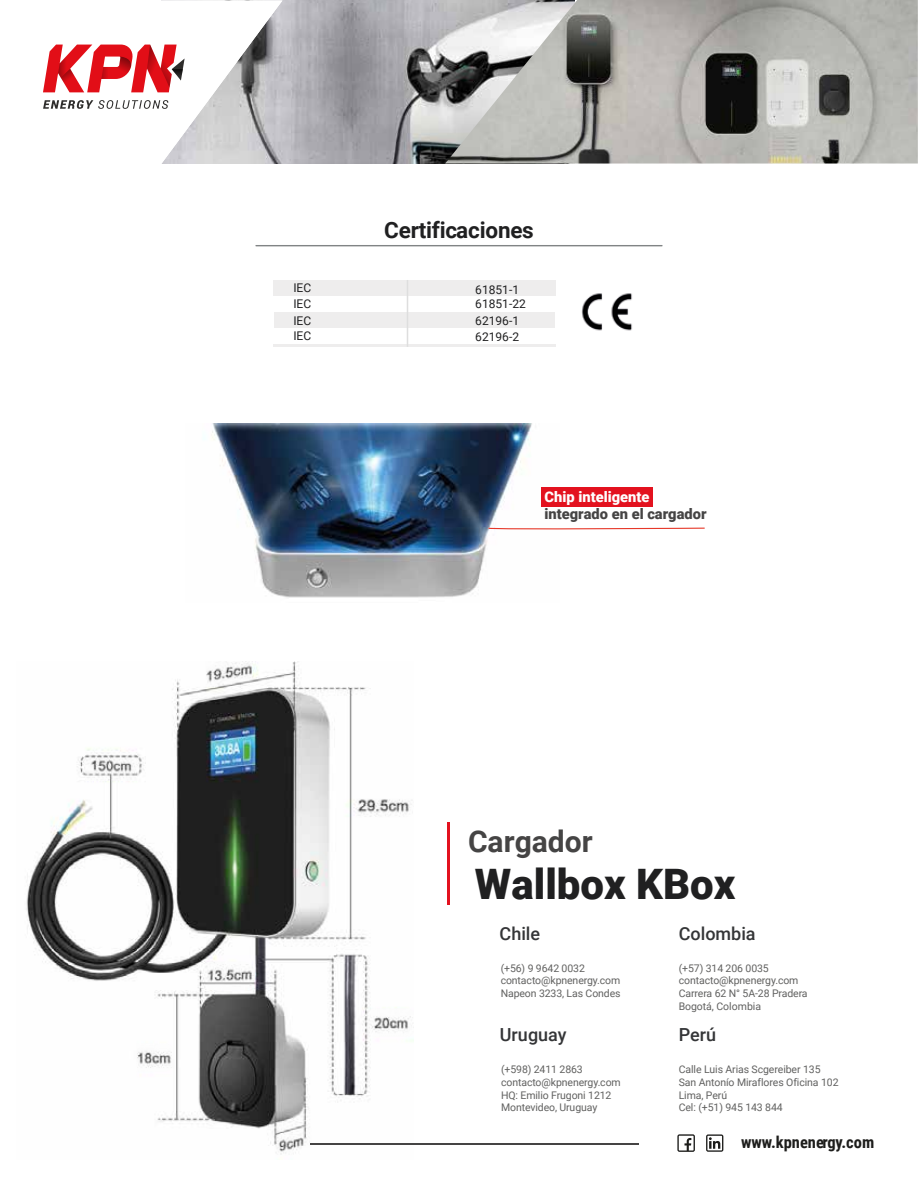
<style>
.page{position:relative;width:918px;height:1188px;background:#fff}
.page>*{position:absolute;margin:0;border:0;box-sizing:border-box;transform-origin:0 0}
.t1{font:900 42px "Roboto";color:#202021}
.t2{font:700 30px "Roboto";color:#454444}
.t3{font:700 22.5px "Roboto";letter-spacing:-.01em;color:#202021}
.t4{font:500 18px "Roboto";color:#343537}
.t5{font:700 16.5px "Roboto Condensed";color:#1d1d1b}
.t6{font:900 14.7px "Roboto";color:#454444}
.t7{font:900 14.7px "Roboto";color:#fff}
.t8{font:12px/16.4px "Roboto";color:#202021}
.t9{font:10.5px/12.6px "Roboto";letter-spacing:-.01em;color:#616160}
</style>
<div class="page">
<img style="left:26px;top:661px;width:388px;height:468px">
<svg style="left:357px;top:793px;width:57px;height:28px"></svg>
<svg style="left:195px;top:661px;width:57px;height:26px"></svg>
<svg style="left:83px;top:753px;width:57px;height:28px;fill:#f4f4f4"></svg>
<svg style="left:361px;top:1008px;width:57px;height:29px"></svg>
<svg style="left:198px;top:961px;width:57px;height:29px"></svg>
<svg style="left:119px;top:1043px;width:57px;height:29px"></svg>
<svg style="left:266px;top:1127px;width:57px;height:29px"></svg>
<img style="left:162px;top:0;width:283px;height:164px">
<img style="left:445px;top:0;width:473px;height:164px">
<hr style="left:255px;top:245px;width:408px;height:1px;background:#818485">
<svg style="left:677px;top:1134px;width:18px;height:18px"></svg>
<svg style="left:706px;top:1134px;width:17px;height:18px"></svg>
<hr style="left:311px;top:1143px;width:328px;height:2px;background:#454444">
<div style="left:274px;top:313px;width:281px;height:15px;background:#eeeded"></div>
<div style="left:273px;top:280px;width:283px;height:15px;background:#eeeded"></div>
<hr style="left:273px;top:345px;width:283px;height:2px;background:#eeeded">
<img style="left:581px;top:293px;width:51px;height:38px">
<hr style="left:407px;top:280px;width:1px;height:67px;background:#dedede">
<img style="left:211px;top:424px;width:321px;height:174px">
<div style="left:541px;top:487px;width:112px;height:20px;background:#e3121f"></div>
<svg style="left:487px;top:527px;width:218px;height:3px"></svg>
<hr style="left:447px;top:822px;width:3px;height:83px;background:#e3121f">
<svg style="left:162px;top:1px;width:120px;height:163px"></svg>
<svg style="left:43px;top:41px;width:142px;height:68px"></svg>
<h3 class="t3" style="left:384px;top:214px;width:151px">Certificaciones</h3>
<p class="t8" style="left:293px;top:279px;width:19px;text-align:justify">IEC IEC IEC IEC</p>
<p class="t8" style="left:475px;top:282px;width:52px;line-height:14.5px">61851-1<br>61851-22</p>
<p class="t8" style="left:475px;top:312px;width:45px">62196-1<br>62196-2</p>
<h3 class="t7" style="left:545px;top:486px;width:106px">Chip inteligente</h3>
<h3 class="t6" style="left:545px;top:504px;width:164px">integrado en el cargador</h3>
<h2 class="t2" style="left:468px;top:820px;width:126px">Cargador</h2>
<h1 class="t1" style="left:475px;top:855px;width:262px">Wallbox KBox</h1>
<h3 class="t4" style="left:500px;top:921px;width:42px">Chile</h3>
<h3 class="t4" style="left:679px;top:921px;width:78px">Colombia</h3>
<p class="t9" style="left:501px;top:961px;width:121px">(+56) 9 9642 0032 contacto@kpnenergy.com<br>Napeon 3233, Las Condes</p>
<p class="t9" style="left:679px;top:961px;width:130px">(+57) 314 206 0035 contacto@kpnenergy.com<br>Carrera 62 N° 5A-28 Pradera<br>Bogotá, Colombia</p>
<h3 class="t4" style="left:500px;top:1022px;width:68px">Uruguay</h3>
<p class="t9" style="left:501px;top:1063px;width:121px">(+598) 2411 2863 contacto@kpnenergy.com</p>
<p class="t9" style="left:501px;top:1088px;width:112px">HQ: Emilio Frugoni 1212<br>Montevideo, Uruguay</p>
<h3 class="t4" style="left:679px;top:1022px;width:39px">Perú</h3>
<p class="t9" style="left:679px;top:1063px;width:161px">Calle Luis Arias Scgereiber 135<br>San Antonío Miraflores Oficina 102<br>Lima, Perú<br>Cel: (+51) 945 143 844</p>
<h3 class="t5" style="left:741px;top:1131px;width:135px">www.kpnenergy.com</h3>
</div>
